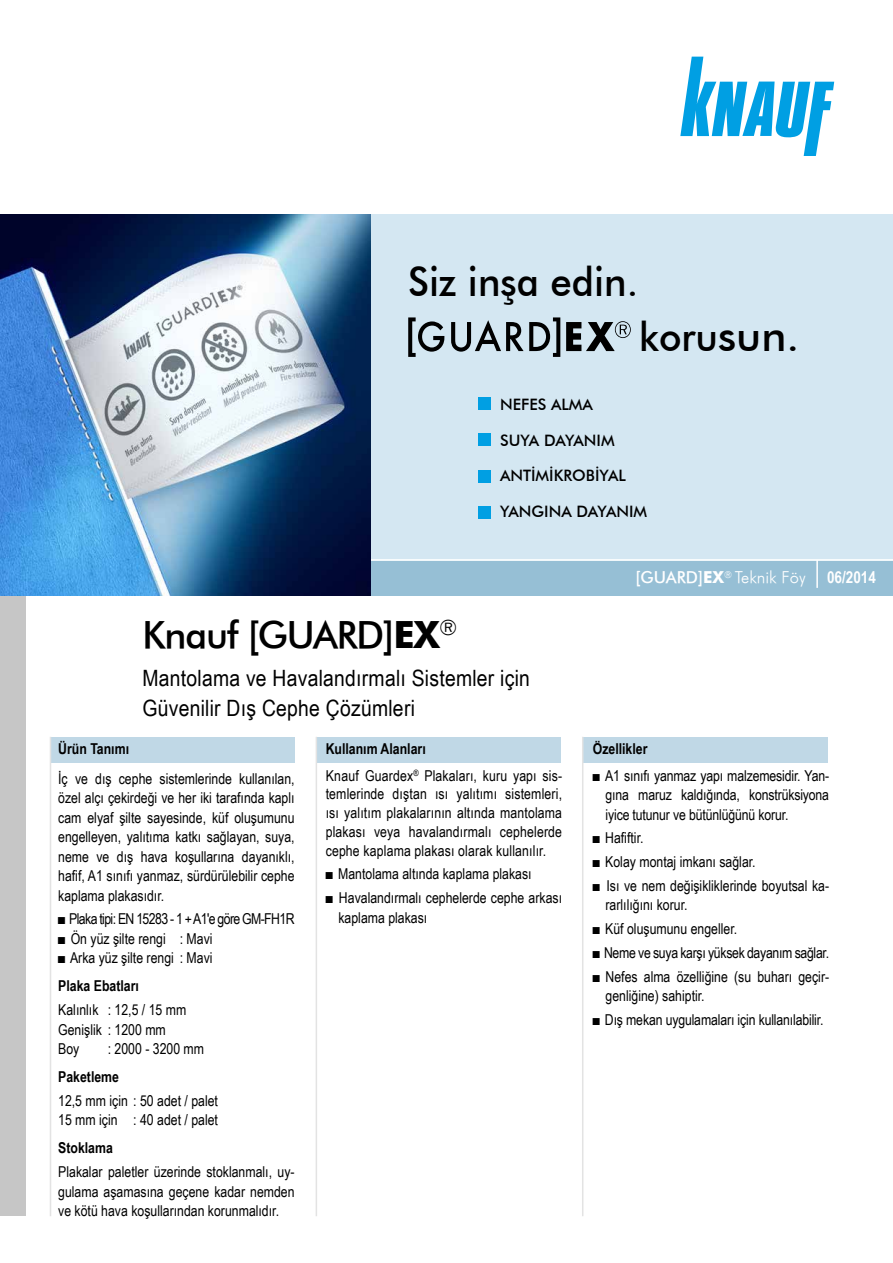
<style>
.page{position:relative;width:893px;height:1263px;background:#fff}
.page>*{position:absolute;margin:0;border:0;box-sizing:border-box;transform-origin:0 0}
.t1{font:500 40.5px "Futura BT";color:#000;scale:.94 1}
.t2{font:37.5px "Futura Medium BT";letter-spacing:-.03em;color:#000}
.t3{font:22.5px/29.7px "Arial Narrow";letter-spacing:.01em;color:#000;scale:1.05 1}
.t4{font:16.5px "Futura Light BT";color:#fff}
.t5{font:700 16.5px "Arial Narrow";color:#fff}
.t6{font:500 15.75px "Futura BT";color:#000}
.t7{font:15px/19.5px "Arial Narrow";color:#000}
.t8{font:700 15px "Arial Narrow";color:#000}
.t9{font:15px "Arial Narrow";letter-spacing:-.04em;color:#000}
.t10{font:15px "Arial Narrow";letter-spacing:-.02em;color:#000}
.s1{font-size:42.6px}
.s2{font-family:"Futura BT";font-weight:700}
.s3{font-family:"Futura Medium BT"}
</style>
<div class="page">
<div style="left:0;top:595px;width:26px;height:621px;background:#c6c6c6"></div>
<div style="left:0;top:214px;width:893px;height:381px;background:#96bfd5"></div>
<div style="left:0;top:214px;width:893px;height:347px;background:#d4e7f2"></div>
<hr style="left:370px;top:559px;width:523px;height:2px;background:#fff">
<hr style="left:816px;top:560px;width:2px;height:28px;background:#fff">
<svg style="left:680px;top:57px;width:154px;height:99px"></svg>
<div style="left:478px;top:398px;width:13px;height:12px;background:#009fe3"></div>
<div style="left:478px;top:434px;width:13px;height:12px;background:#009fe3"></div>
<div style="left:478px;top:470px;width:13px;height:12px;background:#009fe3"></div>
<div style="left:478px;top:506px;width:13px;height:12px;background:#009fe3"></div>
<div style="left:316px;top:737px;width:245px;height:25px;background:#c0d8e6"></div>
<div style="left:50px;top:737px;width:245px;height:25px;background:#c0d8e6"></div>
<hr style="left:50px;top:737px;width:1px;height:479px;background:#e3e3e3">
<hr style="left:316px;top:737px;width:1px;height:479px;background:#e3e3e3">
<div style="left:583px;top:737px;width:245px;height:25px;background:#c0d8e6"></div>
<hr style="left:582px;top:737px;width:1px;height:479px;background:#e3e3e3">
<svg style="left:408px;top:317px;width:36px;height:40px"></svg>
<svg style="left:451px;top:317px;width:109px;height:40px"></svg>
<svg style="left:566px;top:321px;width:65px;height:30px"></svg>
<img style="left:0;top:214px;width:371px;height:381px">
<h1 class="t1" style="left:408px;top:257px;width:246px">Siz inşa edin.</h1>
<h1 class="t1" style="left:639px;top:312px;width:172px">koru<span class="s1">sun.</span></h1>
<p class="t6" style="left:500px;top:394px;width:94px">NEFES ALMA</p>
<p class="t6" style="left:500px;top:430px;width:116px">SUYA DAYANIM</p>
<p class="t6" style="left:500px;top:466px;width:127px">ANTİMİKROBİYAL</p>
<p class="t6" style="left:500px;top:502px;width:149px">YANGINA DAYANIM</p>
<h2 class="t2" style="left:142px;top:611px;width:316px">Knauf [GUARD]<span class="s2">EX</span><sup>®</sup></h2>
<h3 class="t3" style="left:142px;top:662px;width:371px">Mantolama ve Havalandırmalı Sistemler için<br>Güvenilir Dış Cephe Çözümleri</h3>
<p class="t8" style="left:58px;top:737px;width:72px">Ürün Tanımı</p>
<p class="t7" style="left:58px;top:768px;width:238px;text-align:justify">İç ve dış cephe sistemlerinde kullanılan, özel alçı çekirdeği ve her iki tarafında kaplı cam elyaf şilte sayesinde, küf oluşumunu engelleyen, yalıtıma katkı sağlayan, suya, neme ve dış hava koşullarına dayanıklı, hafif, A1 sınıfı yanmaz, sürdürülebilir cephe kaplama plakasıdır.</p>
<p class="t9" style="left:58px;top:908px;width:238px">■ Plaka tipi: EN 15283 - 1 + A1'e göre GM-FH1R</p>
<p class="t7" style="left:58px;top:928px;width:156px">■ Ön yüz şilte rengi : Mavi</p>
<p class="t7" style="left:58px;top:948px;width:156px">■ Arka yüz şilte rengi : Mavi</p>
<p class="t8" style="left:58px;top:975px;width:82px">Plaka Ebatları</p>
<p class="t7" style="left:58px;top:999px;width:130px">Kalınlık : 12,5 / 15 mm<br>Genişlik : 1200 mm<br>Boy</p>
<p class="t7" style="left:108px;top:1038px;width:98px">: 2000 - 3200 mm</p>
<p class="t8" style="left:58px;top:1065px;width:62px">Paketleme</p>
<p class="t7" style="left:58px;top:1090px;width:161px">12,5 mm için : 50 adet / palet<br>15 mm için : 40 adet / palet</p>
<p class="t8" style="left:58px;top:1137px;width:56px">Stoklama</p>
<p class="t7" style="left:58px;top:1161px;width:238px;text-align:justify">Plakalar paletler üzerinde stoklanmalı, uy&shy;gulama aşamasına geçene kadar nemden ve kötü hava koşullarından korunmalıdır.</p>
<p class="t8" style="left:326px;top:737px;width:102px">Kullanım Alanları</p>
<p class="t7" style="left:326px;top:765px;width:238px;line-height:18.8px;text-align:justify">Knauf Guardex<sup>®</sup> Plakaları, kuru yapı sis&shy;temlerinde dıştan ısı yalıtımı sistemleri, ısı yalıtım plakalarının altında mantolama plakası veya havalandırmalı cephelerde cephe kaplama plakası olarak kullanılır.</p>
<p class="t7" style="left:326px;top:864px;width:207px">■ Mantolama altında kaplama plakası</p>
<p class="t7" style="left:338px;top:887px;width:225px;text-indent:-13px">■ Havalandırmalı cephelerde cephe arkası kaplama plakası</p>
<p class="t4" style="left:635px;top:567px;width:172px"><span class="s3">[GUARD]</span><span class="s2">EX</span><sup>®</sup> Teknik Föy</p>
<p class="t5" style="left:827px;top:564px;width:50px">06/2014</p>
<p class="t8" style="left:593px;top:737px;width:56px">Özellikler</p>
<p class="t7" style="left:605px;top:765px;width:225px;text-align:justify;text-indent:-13px">■ A1 sınıfı yanmaz yapı malzemesidir. Yan&shy;gına maruz kaldığında, konstrüksiyona iyice tutunur ve bütünlüğünü korur.</p>
<p class="t7" style="left:593px;top:828px;width:52px">■ Hafiftir.</p>
<p class="t7" style="left:593px;top:851px;width:164px">■ Kolay montaj imkanı sağlar.</p>
<p class="t7" style="left:605px;top:875px;width:225px;text-indent:-13px">■ Isı ve nem değişikliklerinde boyutsal ka&shy;rarlılığını korur.</p>
<p class="t7" style="left:593px;top:918px;width:146px">■ Küf oluşumunu engeller.</p>
<p class="t10" style="left:593px;top:941px;width:238px">■ Neme ve suya karşı yüksek dayanım sağlar.</p>
<p class="t7" style="left:605px;top:966px;width:225px;text-indent:-13px">■ Nefes alma özelliğine (su buharı geçir&shy;genliğine) sahiptir.</p>
<p class="t7" style="left:593px;top:1009px;width:232px">■ Dış mekan uygulamaları için kullanılabilir.</p>
</div>
